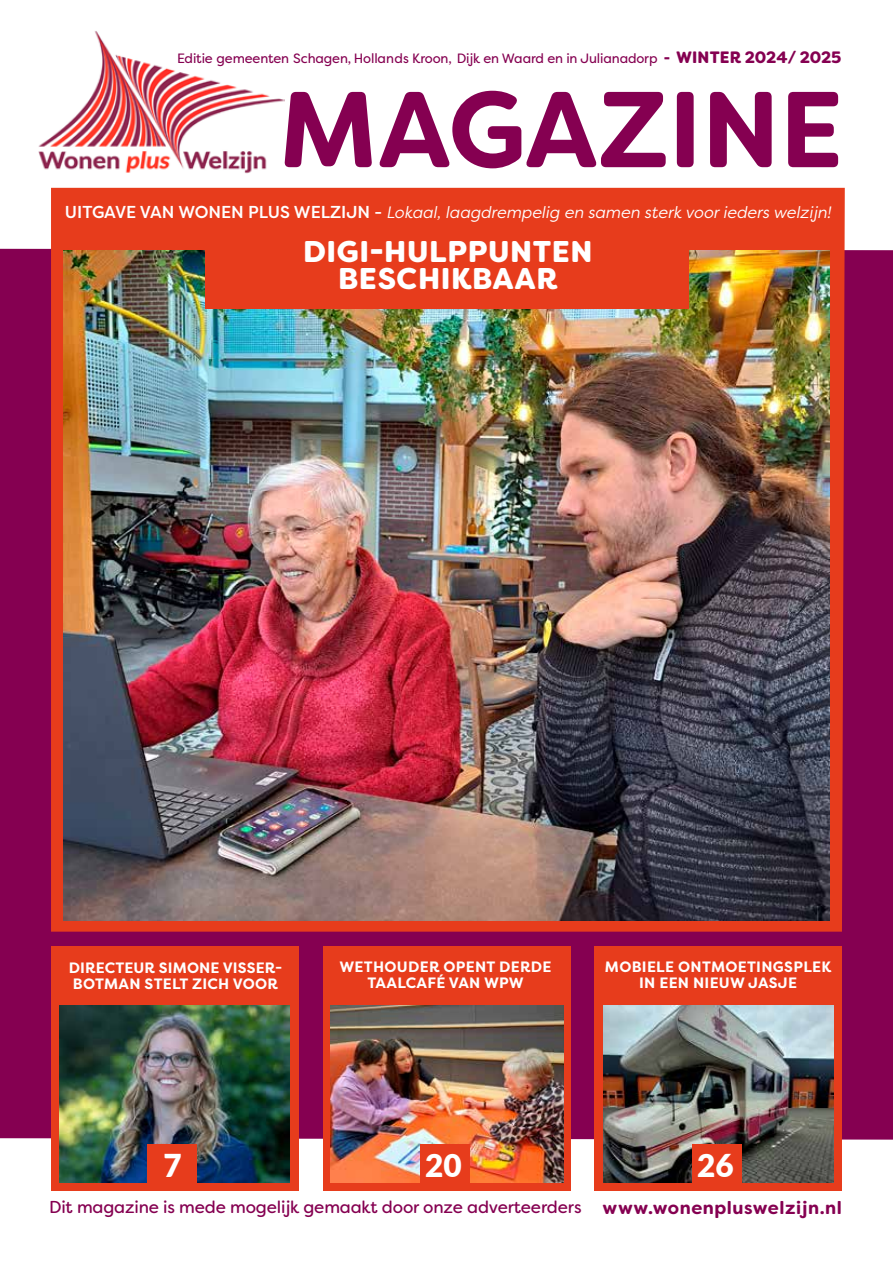
<style>
.page{position:relative;width:893px;height:1263px;background:#fff}
.page>*{position:absolute;margin:0;border:0;box-sizing:border-box;transform-origin:0 0}
.t1{font:700 107.55px "Filson Soft";color:#850051}
.t2{font:900 31.5px "Lato";color:#fff}
.t3{font:900 30px/27px "Filson Soft";letter-spacing:.02em;color:#fff;text-align:center}
.t4{font:17.25px "Filson Soft";letter-spacing:-.01em;color:#850051}
.t5{font:italic 16.5px "Filson Pro";color:#fff}
.t6{font:700 15px/16.5px "Filson Pro";letter-spacing:.02em;color:#fff;text-align:center}
.t7{font:13.5px "Filson Pro";letter-spacing:-.01em;color:#850051}
.s1{font-family:"Filson Soft";font-weight:900}
.s2{font-family:"Filson Soft";font-weight:900;font-size:16.5px}
.s3{font-weight:500;font-style:normal;font-size:17.25px}
.s4{font-weight:500;font-style:normal}
.s5{font-weight:700;font-size:18px}
</style>
<div class="page">
<img style="left:175px;top:72px;width:109px;height:102px">
<img style="left:38px;top:31px;width:137px;height:142px">
<div style="left:0;top:249px;width:893px;height:890px;background:#850051"></div>
<div style="left:51px;top:188px;width:794px;height:744px;background:#e73c1c"></div>
<img style="left:64px;top:251px;width:765px;height:669px">
<div style="left:206px;top:246px;width:483px;height:63px;background:#e73c1c"></div>
<div style="left:51px;top:946px;width:248px;height:245px;background:#e73c1c"></div>
<div style="left:323px;top:946px;width:247px;height:245px;background:#e73c1c"></div>
<div style="left:594px;top:946px;width:248px;height:245px;background:#e73c1c"></div>
<img style="left:603px;top:1006px;width:231px;height:176px">
<img style="left:59px;top:1006px;width:230px;height:176px">
<div style="left:692px;top:1144px;width:49px;height:45px;background:#e73c1c"></div>
<img style="left:331px;top:1006px;width:233px;height:176px">
<div style="left:420px;top:1144px;width:50px;height:45px;background:#e73c1c"></div>
<div style="left:148px;top:1144px;width:49px;height:45px;background:#e73c1c"></div>
<p class="t7" style="left:177px;top:49px;width:666px">Editie gemeenten Schagen, Hollands Kroon, Dijk en Waard en in Julianadorp <span class="s1">-</span> <span class="s2">WINTER 2024/ 2025</span></p>
<h1 class="t1" style="left:279px;top:60px;width:566px">MAGAZINE</h1>
<p class="t5" style="left:65px;top:202px;width:767px"><span class="s3">UITGAVE VAN WONEN PLUS WELZIJN</span> <span class="s4">-</span> Lokaal, laagdrempelig en samen sterk voor ieders welzijn!</p>
<h3 class="t3" style="left:303px;top:238px;width:291px">DIGI-HULPPUNTEN<br>BESCHIKBAAR</h3>
<p class="t6" style="left:69px;top:959px;width:215px;text-align:left">DIRECTEUR SIMONE VISSER-<br>BOTMAN STELT ZICH VOOR</p>
<p class="t6" style="left:339px;top:958px;width:214px">WETHOUDER OPENT DERDE<br>TAALCAFÉ VAN WPW</p>
<p class="t6" style="left:605px;top:958px;width:228px">MOBIELE ONTMOETINGSPLEK<br>IN EEN NIEUW JASJE</p>
<h2 class="t2" style="left:164px;top:1141px;width:20px">7</h2>
<h2 class="t2" style="left:425px;top:1142px;width:38px">20</h2>
<h2 class="t2" style="left:697px;top:1141px;width:38px">26</h2>
<p class="t4" style="left:49px;top:1196px;width:794px">Dit magazine is mede mogelijk gemaakt door onze adverteerders <span class="s5">www.wonenpluswelzijn.nl</span></p>
</div>
